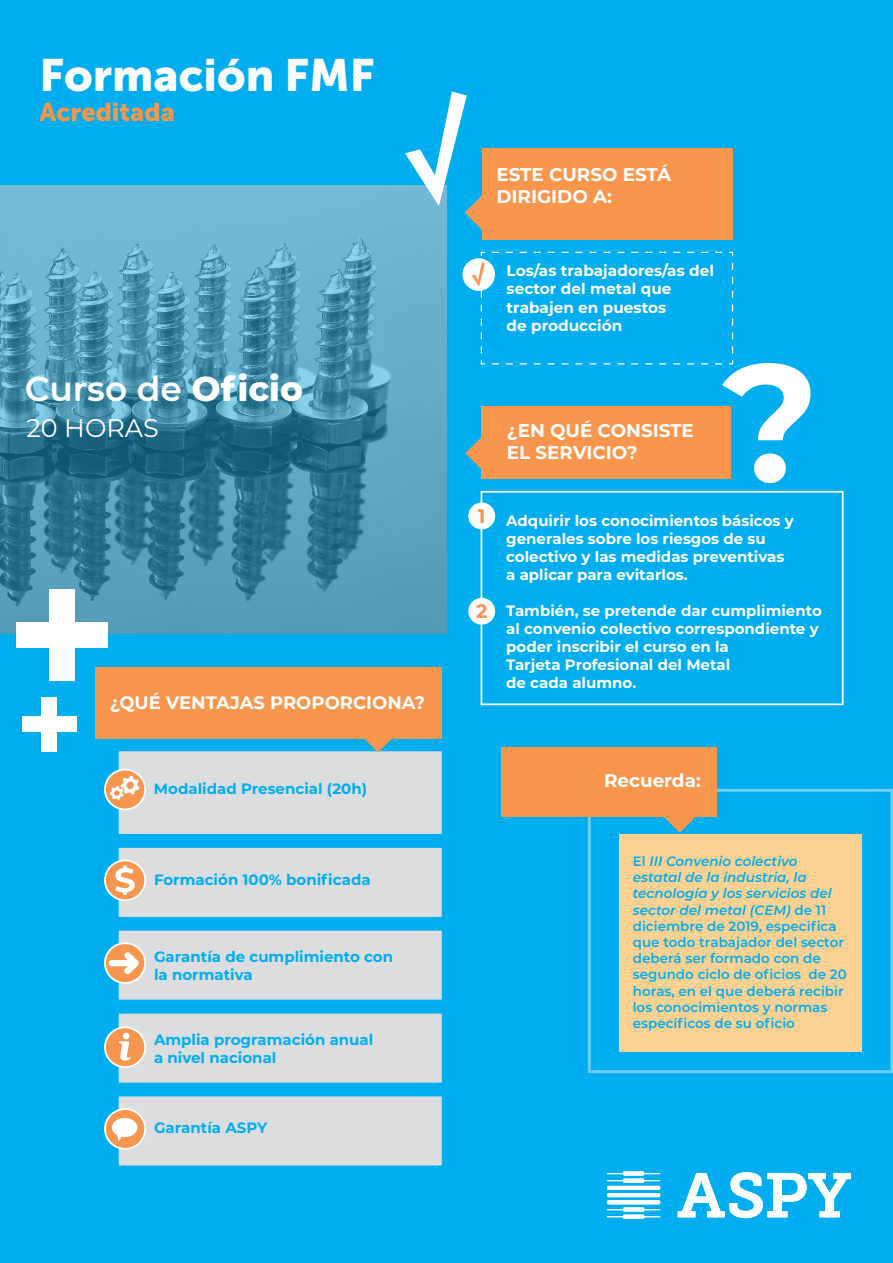
<style>
.page{position:relative;width:893px;height:1263px;background:#00aeef}
.page>*{position:absolute;margin:0;border:0;box-sizing:border-box;transform-origin:0 0}
.t1{font:45px "Museo Sans 900";color:#fff}
.t2{font:600 34.5px "Montserrat";color:#fff}
.t3{font:25.5px "Museo Sans 900";color:#f7964c}
.t4{font:25.5px "Montserrat";color:#fff}
.t5{font:700 19.5px "Montserrat";color:#f7964c}
.t6{font:700 18.3px/21.5px "Montserrat";color:#fff}
.t7{font:700 18px "Montserrat";color:#fff}
.t8{font:700 15.3px/18.3px "Montserrat";color:#fff}
.t9{font:700 15px/18px "Montserrat";color:#fff}
.t10{font:700 15px/18px "Montserrat";color:#00aeef}
.t11{font:600 13.5px/16.2px "Montserrat";color:#00aeef}
.s1{font-weight:800}
.s2{font-style:italic}
</style>
<div class="page">
<svg style="left:0;top:185px;width:446px;height:449px;background:#4d97b2"></svg>
<div style="left:482px;top:148px;width:250px;height:92px;background:#f7964c"></div>
<svg style="left:462px;top:258px;width:33px;height:33px"></svg>
<div style="left:49px;top:590px;width:26px;height:91px;background:#fff"></div>
<div style="left:16px;top:622px;width:91px;height:26px;background:#fff"></div>
<div style="left:41px;top:696px;width:16px;height:55px;background:#fff"></div>
<div style="left:22px;top:716px;width:55px;height:16px;background:#fff"></div>
<div style="left:588px;top:789px;width:305px;height:284px;border:3px solid #6bcff6"></div>
<div style="left:501px;top:747px;width:216px;height:69px;background:#f7964c"></div>
<svg style="left:405px;top:92px;width:77px;height:140px"></svg>
<svg style="left:465px;top:251px;width:345px;height:232px"></svg>
<svg style="left:661px;top:816px;width:38px;height:17px"></svg>
<div style="left:96px;top:667px;width:346px;height:71px;background:#f7964c"></div>
<div style="left:118px;top:1013px;width:325px;height:70px;background:#dcdddf"></div>
<svg style="left:104px;top:1025px;width:42px;height:44px"></svg>
<div style="left:118px;top:1095px;width:325px;height:71px;background:#dcdddf;border:1px solid #00aeef"></div>
<svg style="left:104px;top:1107px;width:42px;height:44px"></svg>
<div style="left:118px;top:930px;width:325px;height:70px;background:#dcdddf"></div>
<svg style="left:104px;top:941px;width:42px;height:44px"></svg>
<div style="left:118px;top:750px;width:325px;height:85px;background:#dcdddf;border:1px solid #00aeef"></div>
<svg style="left:104px;top:768px;width:42px;height:43px"></svg>
<div style="left:118px;top:847px;width:325px;height:71px;background:#dcdddf;border:1px solid #00aeef"></div>
<svg style="left:104px;top:859px;width:42px;height:43px"></svg>
<svg style="left:359px;top:738px;width:38px;height:14px"></svg>
<div style="left:619px;top:834px;width:243px;height:217px;background:#fdd192"></div>
<div style="left:481px;top:491px;width:363px;height:214px;border:2px solid #fff"></div>
<div style="left:468px;top:502px;width:27px;height:27px;background:#fff;border-radius:50%"></div>
<div style="left:468px;top:598px;width:27px;height:27px;background:#fff;border-radius:50%"></div>
<svg style="left:607px;top:1171px;width:53px;height:12px"></svg>
<svg style="left:607px;top:1207px;width:53px;height:12px"></svg>
<hr style="left:607px;top:1186px;width:53px;height:4px;background:#fff;border-radius:2px">
<hr style="left:607px;top:1200px;width:53px;height:4px;background:#fff;border-radius:2px">
<hr style="left:607px;top:1193px;width:53px;height:4px;background:#fff;border-radius:2px">
<svg style="left:678px;top:1172px;width:173px;height:46px"></svg>
<h1 class="t1" style="left:39px;top:50px;width:337px">Formación FMF</h1>
<h3 class="t3" style="left:39px;top:98px;width:137px">Acreditada</h3>
<h2 class="t2" style="left:25px;top:364px;width:280px">Curso de <span class="s1">Oficio</span></h2>
<h3 class="t4" style="left:26px;top:411px;width:134px">20 HORAS</h3>
<h3 class="t7" style="left:110px;top:689px;width:317px">¿QUÉ VENTAJAS PROPORCIONA?</h3>
<p class="t10" style="left:154px;top:779px;width:215px">Modalidad Presencial (20h)</p>
<p class="t10" style="left:154px;top:870px;width:218px">Formación 100% bonificada</p>
<p class="t10" style="left:154px;top:946px;width:241px">Garantía de cumplimiento con la normativa</p>
<p class="t10" style="left:154px;top:1030px;width:221px">Amplia programación anual a nivel nacional</p>
<p class="t10" style="left:154px;top:1118px;width:115px">Garantía ASPY</p>
<h3 class="t6" style="left:496px;top:163px;width:176px">ESTE CURSO ESTÁ<br>DIRIGIDO A:</h3>
<p class="t8" style="left:507px;top:260px;width:209px">Los/as trabajadores/as del sector del metal que trabajen en puestos<br>de producción</p>
<h3 class="t6" style="left:507px;top:419px;width:188px">¿EN QUÉ CONSISTE<br>EL SERVICIO?</h3>
<h3 class="t5" style="left:478px;top:502px;width:9px">1</h3>
<h3 class="t5" style="left:476px;top:597px;width:13px">2</h3>
<p class="t9" style="left:506px;top:510px;width:289px">Adquirir los conocimientos básicos y generales sobre los riesgos de su colectivo y las medidas preventivas a aplicar para evitarlos.</p>
<p class="t9" style="left:506px;top:600px;width:317px">También, se pretende dar cumplimiento al convenio colectivo correspondiente y poder inscribir el curso en la<br>Tarjeta Profesional del Metal<br>de cada alumno.</p>
<h3 class="t6" style="left:604px;top:769px;width:98px">Recuerda:</h3>
<p class="t11" style="left:633px;top:852px;width:216px">El <span class="s2">III Convenio colectivo estatal de la industria, la tecnología y los servicios del sector del metal (CEM)</span> de 11 diciembre de 2019, especifica que todo trabajador del sector deberá ser formado con de segundo ciclo de oficios de 20 horas, en el que deberá recibir los conocimientos y normas específicos de su oficio</p>
</div>
